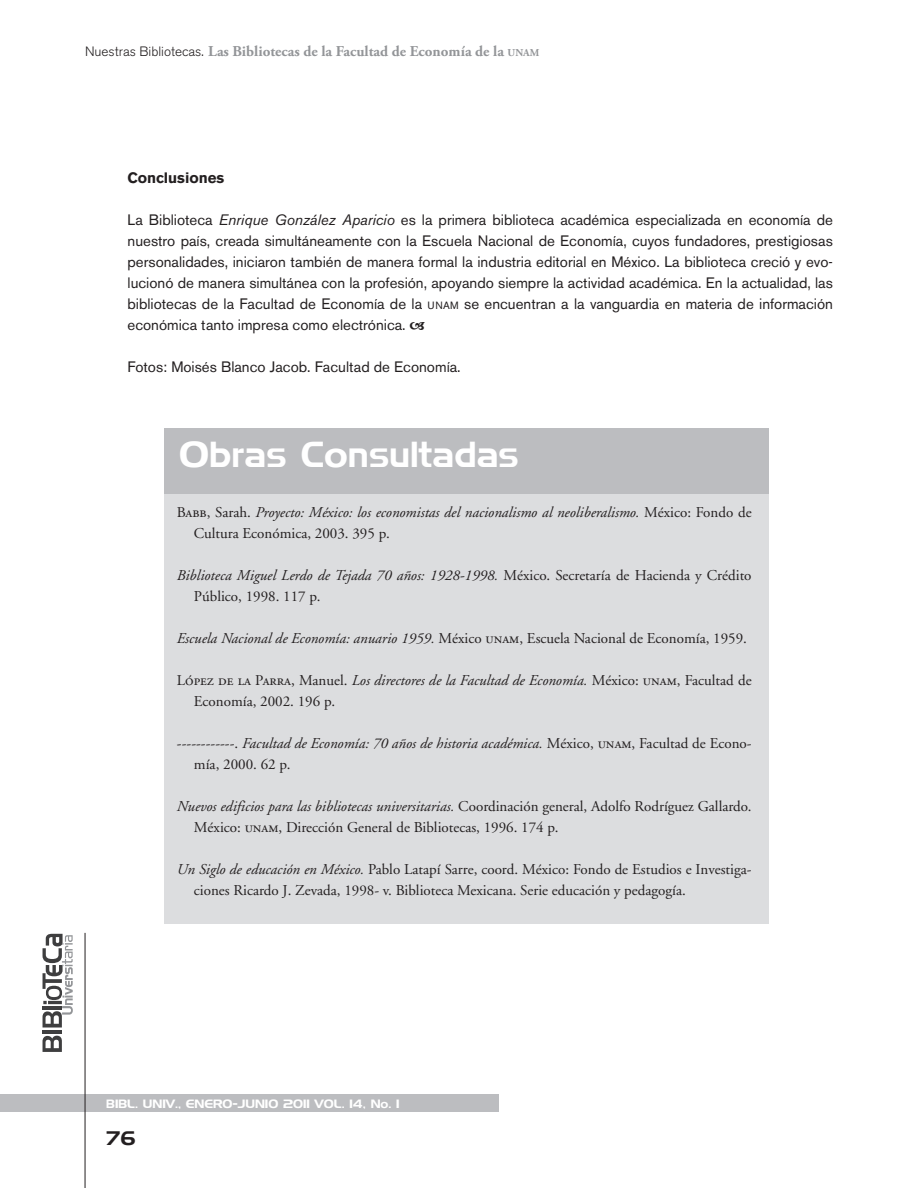
<style>
.page{position:relative;width:918px;height:1188px;background:#fff}
.page>*{position:absolute;margin:0;border:0;box-sizing:border-box;transform-origin:0 0}
.RESUMEN_-_Titulo{font:36px "Denmark";color:#fff}
.t1{font:19.5px "Denmark";color:#231f20}
.Referencias{font:15px/21px "Adobe Garamond";color:#231f20}
.CUERPO_-_español{font:15px/21px "Akzidenz Grotesk BE";color:#231f20;text-align:justify}
.Referencias-2{font:italic 15px/21px "Adobe Garamond";color:#231f20}
.t2{font:700 15px "Adobe Garamond Pro";color:#939598}
.Subtitulo_1{font:700 15px "Akzidenz Grotesk BE";color:#231f20}
.t3{font:12px "Denmark";color:#fff}
.s1{font-family:"Akzidenz Grotesk BE";font-weight:300;font-size:13.5px;color:#231f20}
.s2{font-size:10.5px}
.s3{font-style:italic}
.s4{font-family:"Adobe Garamond Regular SC";font-style:normal}
.s5{font-style:normal}
.s6{font-family:"Adobe Garamond Regular SC"}
</style>
<div class="page">
<svg style="left:43px;top:1036px;width:19px;height:16px"></svg>
<hr style="left:43px;top:1030px;width:19px;height:4px;background:#3e3e3f">
<svg style="left:43px;top:934px;width:30px;height:94px"></svg>
<div style="left:0;top:1094px;width:498px;height:17px;background:#bcbdc0"></div>
<hr style="left:85px;top:933px;width:1px;height:255px;background:#231f20">
<div style="left:164px;top:493px;width:605px;height:431px;background:#dcdddf"></div>
<div style="left:164px;top:428px;width:605px;height:65px;background:#bcbdc0"></div>
<p class="t2" style="left:85px;top:43px;width:456px"><span class="s1">Nuestras Bibliotecas.</span> Las Bibliotecas de la Facultad de Economía de la <span class="s2">UNAM</span></p>
<p class="Subtitulo_1" style="left:128px;top:169px;width:98px">Conclusiones</p>
<p class="CUERPO_-_español" style="left:128px;top:209px;width:707px">La Biblioteca <span class="s3">Enrique González Aparicio</span> es la primera biblioteca académica especializada en economía de nuestro país, creada simultáneamente con la Escuela Nacional de Economía, cuyos fundadores, prestigiosas personalidades, iniciaron también de manera formal la industria editorial en México. La biblioteca creció y evo&shy;lucionó de manera simultánea con la profesión, apoyando siempre la actividad académica. En la actualidad, las bibliotecas de la Facultad de Economía de la <span class="s2">UNAM</span> se encuentran a la vanguardia en materia de información económica tanto impresa como electrónica.</p>
<p class="CUERPO_-_español" style="left:128px;top:356px;width:335px">Fotos: Moisés Blanco Jacob. Facultad de Economía.</p>
<p class="RESUMEN_-_Titulo" style="left:179px;top:432px;width:341px">Obras Consultadas</p>
<p class="Referencias-2" style="left:194px;top:502px;width:559px;text-indent:-17px"><span class="s4">Babb</span><span class="s5">, Sarah.</span> Proyecto: México: los economistas del nacionalismo al neoliberalismo. <span class="s5">México: Fondo de<br>Cultura Económica, 2003. 395 p.</span></p>
<p class="Referencias" style="left:194px;top:565px;width:559px;text-indent:-17px"><span class="s3">Biblioteca Miguel Lerdo de Tejada 70 años: 1928-1998.</span> México. Secretaría de Hacienda y Crédito<br>Público, 1998. 117 p.</p>
<p class="Referencias-2" style="left:177px;top:628px;width:572px">Escuela Nacional de Economía: anuario 1959. <span class="s5">México</span> <span class="s4">unam</span><span class="s5">, Escuela Nacional de Economía, 1959.</span></p>
<p class="Referencias" style="left:194px;top:670px;width:559px;text-indent:-17px"><span class="s6">López de la Parra,</span> Manuel. <span class="s3">Los directores de la Facultad de Economía.</span> México: <span class="s6">unam</span>, Facultad de<br>Economía, 2002. 196 p.</p>
<p class="Referencias" style="left:194px;top:733px;width:559px;text-indent:-17px">------------. <span class="s3">Facultad de Economía: 70 años de historia académica.</span> México, <span class="s6">unam</span>, Facultad de Econo&shy;mía, 2000. 62 p.</p>
<p class="Referencias" style="left:194px;top:796px;width:559px;text-indent:-17px"><span class="s3">Nuevos edificios para las bibliotecas universitarias.</span> Coordinación general, Adolfo Rodríguez Gallardo.<br>México: <span class="s6">unam</span>, Dirección General de Bibliotecas, 1996. 174 p.</p>
<p class="Referencias" style="left:194px;top:859px;width:559px;text-indent:-17px"><span class="s3">Un Siglo de educación en México.</span> Pablo Latapí Sarre, coord. México: Fondo de Estudios e Investiga&shy;ciones Ricardo J. Zevada, 1998- v. Biblioteca Mexicana. Serie educación y pedagogía.</p>
<p class="t3" style="left:106px;top:1096px;width:295px">BIBL. UNIV., ENERO-JUNIO 2011 VOL. 14, No. 1</p>
<h2 class="t1" style="left:106px;top:1127px;width:31px">76</h2>
</div>
